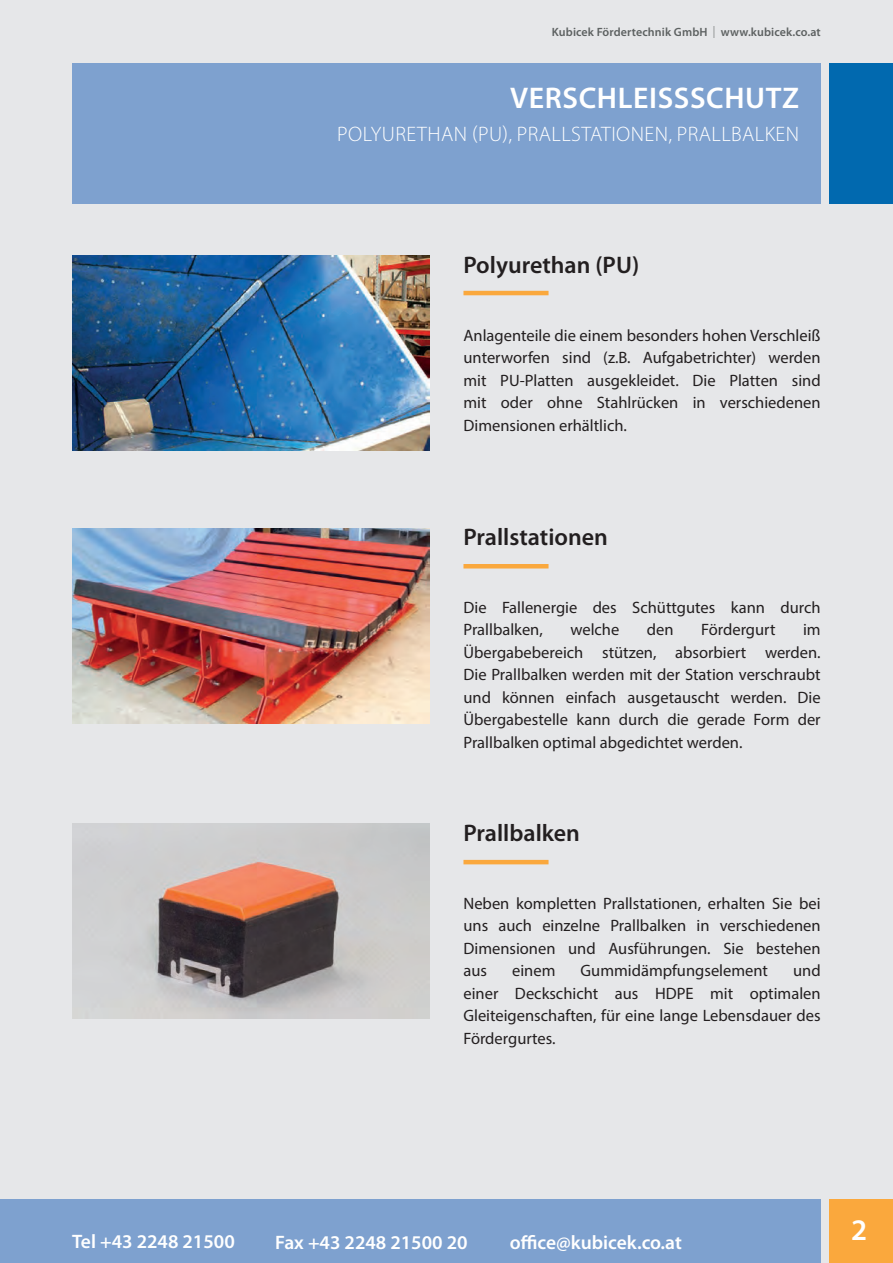
<style>
.page{position:relative;width:893px;height:1263px;background:#e6e7e9}
.page>*{position:absolute;margin:0;border:0;box-sizing:border-box;transform-origin:0 0}
.t1{font:600 30px "Myriad Pro";letter-spacing:.02em;color:#fff}
.t2{font:600 24px "Myriad Pro";color:#231f20}
.t3{font:300 21px "Myriad Pro";letter-spacing:.02em;color:#fff}
.t4{font:600 19.5px "Myriad Pro";color:#fff}
.t5{font:16.5px/22.5px "Myriad Pro";color:#231f20;text-align:justify}
.t6{font:600 12px "Myriad Pro";letter-spacing:.01em;color:#5d6161}
.s1{font-weight:300}
</style>
<div class="page">
<img style="left:72px;top:255px;width:357px;height:196px">
<img style="left:72px;top:823px;width:357px;height:196px">
<img style="left:72px;top:528px;width:357px;height:196px">
<div style="left:829px;top:1199px;width:64px;height:64px;background:#faa83d"></div>
<hr style="left:463px;top:291px;width:85px;height:4px;background:#faa83d">
<hr style="left:463px;top:564px;width:85px;height:4px;background:#faa83d">
<hr style="left:463px;top:860px;width:85px;height:4px;background:#faa83d">
<div style="left:829px;top:64px;width:64px;height:140px;background:#0169af"></div>
<div style="left:72px;top:64px;width:749px;height:140px;background:#7ea1cf"></div>
<div style="left:0;top:1199px;width:821px;height:64px;background:#7ea1cf"></div>
<p class="t6" style="left:552px;top:25px;width:270px">Kubicek Fördertechnik GmbH <span class="s1">|</span> www.kubicek.co.at</p>
<h1 class="t1" style="left:510px;top:78px;width:290px">VERSCHLEISSSCHUTZ</h1>
<p class="t3" style="left:337px;top:122px;width:463px">POLYURETHAN (PU), PRALLSTATIONEN, PRALLBALKEN</p>
<h2 class="t2" style="left:463px;top:250px;width:177px">Polyurethan (PU)</h2>
<p class="t5" style="left:463px;top:324px;width:359px">Anlagenteile die einem besonders hohen Verschleiß unterworfen sind (z.B. Aufgabetrichter) werden mit PU-Platten ausgekleidet. Die Platten sind mit oder ohne Stahlrücken in verschiedenen Dimensionen erhältlich.</p>
<h2 class="t2" style="left:463px;top:522px;width:146px">Prallstationen</h2>
<p class="t5" style="left:463px;top:596px;width:359px">Die Fallenergie des Schüttgutes kann durch<br>Prallbalken,</p>
<p class="t5" style="left:570px;top:618px;width:50px">welche</p>
<p class="t5" style="left:647px;top:618px;width:28px">den</p>
<p class="t5" style="left:701px;top:618px;width:76px">Fördergurt</p>
<p class="t5" style="left:463px;top:618px;width:359px;text-indent:340px">im Übergabebereich stützen, absorbiert werden.<br>Die Prallbalken werden mit der Station verschraubt und können einfach ausgetauscht werden. Die Übergabestelle kann durch die gerade Form der Prallbalken optimal abgedichtet werden.</p>
<h2 class="t2" style="left:463px;top:818px;width:118px">Prallbalken</h2>
<p class="t5" style="left:463px;top:891px;width:359px">Neben kompletten Prallstationen, erhalten Sie bei uns auch einzelne Prallbalken in verschiedenen Dimensionen und Ausführungen. Sie bestehen aus</p>
<p class="t5" style="left:512px;top:959px;width:45px">einem</p>
<p class="t5" style="left:581px;top:959px;width:189px">Gummidämpfungselement</p>
<p class="t5" style="left:463px;top:959px;width:359px;text-indent:330px">und einer Deckschicht aus HDPE mit optimalen Gleiteigenschaften, für eine lange Lebensdauer des Fördergurtes.</p>
<p class="t4" style="left:72px;top:1229px;width:164px">Tel +43 2248 21500</p>
<p class="t4" style="left:275px;top:1230px;width:194px">Fax +43 2248 21500 20</p>
<p class="t4" style="left:510px;top:1230px;width:174px">office@kubicek.co.at</p>
<h1 class="t1" style="left:851px;top:1210px;width:18px">2</h1>
</div>
